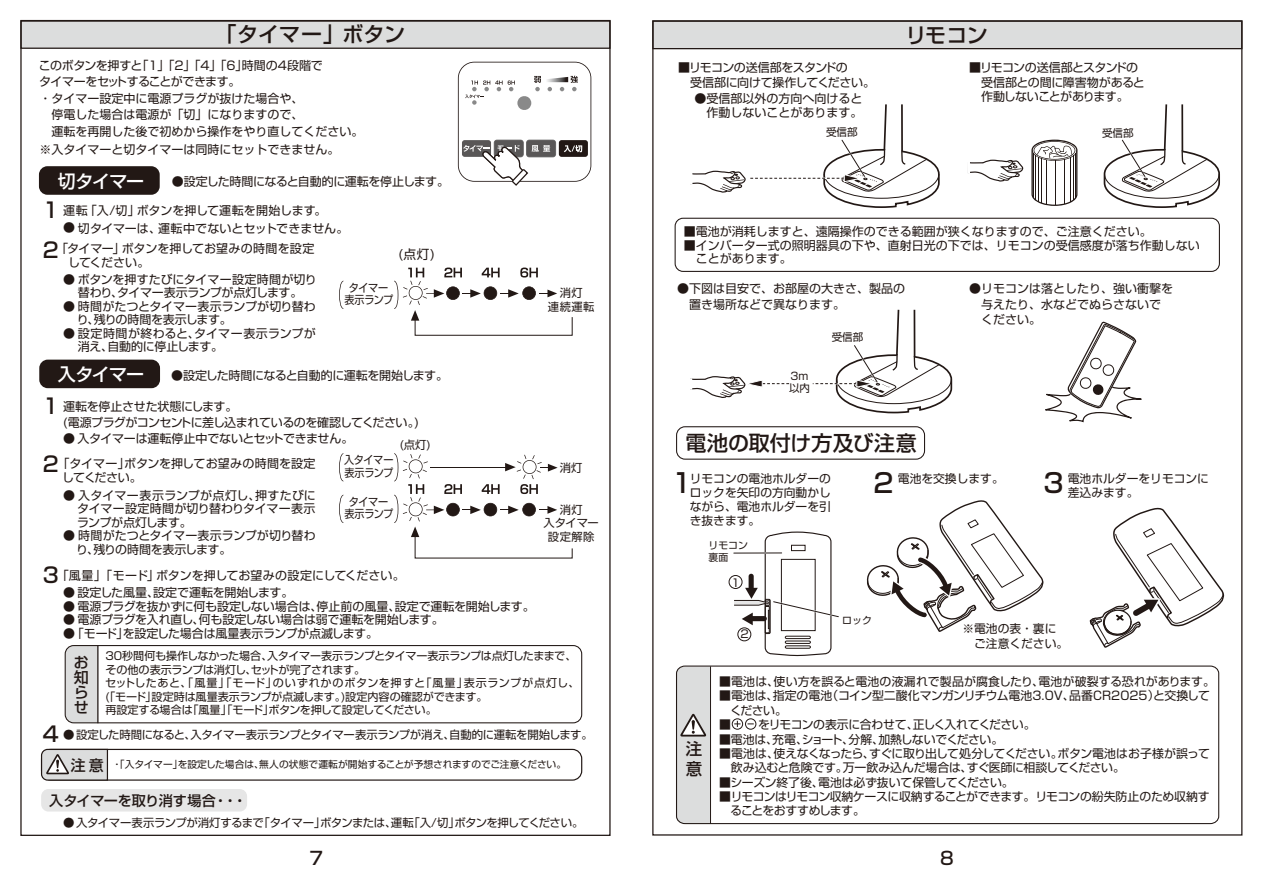
<style>
.page{position:relative;width:1263px;height:893px;background:#fff}
.page>*{position:absolute;margin:0;border:0;box-sizing:border-box;transform-origin:0 0}
.t1{font:500 26.4px "Shin Go Pro";color:#221815}
.t2{font:500 21px/40.8px "Shin Go Pro";color:#221815}
.t3{font:500 18px "Shin Go Pro";letter-spacing:-.05em;color:#fff}
.t4{font:500 18px "Shin Go Pro";color:#221815}
.t5{font:500 16.5px/19.8px "Shin Go Pro";color:#221815}
.t6{font:500 15px/15px "Shin Go Pro";color:#221815;text-align:justify}
.t7{font:500 14.1px "Shin Go Pro";letter-spacing:-.015em;color:#221815}
.t8{font:12.6px "Shin Go Pro";color:#221815}
.t9{font:12px/13.5px "Shin Go Pro";color:#221815}
.t10{font:12px/14.4px "Shin Go Pro";letter-spacing:-.04em;color:#221815}
.t11{font:12px "Shin Go Pro";letter-spacing:-.025em;color:#221815}
.t12{font:12px "Shin Go Pro";letter-spacing:-.035em;color:#221815}
.t13{font:12px/14.4px "Shin Go Pro";letter-spacing:-.045em;color:#221815}
.t14{font:12px "Shin Go Pro";letter-spacing:.03em;color:#221815}
.t15{font:12px "Shin Go Pro";letter-spacing:-.02em;color:#221815}
.t16{font:12px "Shin Go Pro";letter-spacing:-.07em;color:#221815}
.t17{font:11.85px/14.4px "Shin Go Pro";letter-spacing:-.025em;color:#221815}
.t18{font:11.85px "Shin Go Pro";letter-spacing:.01em;color:#221815}
.t19{font:11.7px/14.1px "Shin Go Pro";color:#221815}
.t20{font:11.4px "Shin Go Pro";letter-spacing:-.035em;color:#221815}
.t21{font:11.25px/12.6px "Shin Go Pro";letter-spacing:-.02em;color:#221815;text-align:center;scale:.9 1}
.t22{font:11.25px/13.5px "Shin Go Pro";letter-spacing:-.02em;color:#221815;text-align:center}
.t23{font:11.25px/13.5px "Shin Go Pro";letter-spacing:.02em;color:#221815;text-align:center}
.t24{font:11.1px/13.5px "Shin Go Pro";letter-spacing:-.02em;color:#221815}
.t25{font:10.95px "Shin Go Pro";color:#221815}
.t26{font:10.5px/12.6px "Shin Go Pro";color:#221815}
.t27{font:9.9px/11.9px "Shin Go Pro";color:#221815}
.t28{font:9.75px "Shin Go Pro";letter-spacing:-.005em;color:#221815}
.s1{font-weight:500;font-size:15px}
</style>
<div class="page">
<div style="left:729px;top:575px;width:13px;height:14px;border:1px solid #221815;border-radius:50%"></div>
<div style="left:652px;top:20px;width:590px;height:29px;background:#dcdddd;border:1px solid #221815"></div>
<svg style="left:967px;top:160px;width:56px;height:22px"></svg>
<svg style="left:1103px;top:104px;width:117px;height:104px"></svg>
<svg style="left:1045px;top:321px;width:96px;height:101px"></svg>
<svg style="left:1031px;top:140px;width:46px;height:66px"></svg>
<svg style="left:690px;top:104px;width:250px;height:104px"></svg>
<svg style="left:813px;top:309px;width:140px;height:105px"></svg>
<svg style="left:690px;top:376px;width:99px;height:22px"></svg>
<div style="left:675px;top:218px;width:545px;height:54px;border:1px solid #221815;border-radius:8px"></div>
<div style="left:676px;top:426px;width:249px;height:34px;border:1px solid #221815;border-radius:9px"></div>
<svg style="left:733px;top:531px;width:106px;height:126px"></svg>
<svg style="left:866px;top:500px;width:178px;height:132px"></svg>
<svg style="left:1089px;top:507px;width:136px;height:141px"></svg>
<div style="left:676px;top:665px;width:543px;height:159px;border:1px solid #221815;border-radius:8px"></div>
<svg style="left:676px;top:666px;width:34px;height:158px;background:#d0d0d0"></svg>
<hr style="left:710px;top:666px;width:1px;height:158px;background:#221815">
<div style="left:20px;top:20px;width:591px;height:29px;background:#dcdddd;border:1px solid #221815"></div>
<div style="left:39px;top:166px;width:121px;height:29px;background:#221815;border-radius:9px"></div>
<div style="left:39px;top:360px;width:121px;height:28px;background:#221815;border-radius:9px"></div>
<svg style="left:339px;top:281px;width:4px;height:28px"></svg>
<svg style="left:339px;top:495px;width:4px;height:28px"></svg>
<svg style="left:339px;top:453px;width:4px;height:28px"></svg>
<div style="left:41px;top:789px;width:206px;height:22px;background:#e6e6e6;border-radius:7px"></div>
<div style="left:65px;top:646px;width:32px;height:77px;background:#dcdddd"></div>
<div style="left:65px;top:645px;width:517px;height:78px;border:1px solid #221815;border-radius:9px"></div>
<hr style="left:97px;top:646px;width:2px;height:77px;background:#221815">
<div style="left:41px;top:749px;width:541px;height:32px;border:1px solid #221815;border-radius:9px"></div>
<svg style="left:40px;top:748px;width:69px;height:33px;background:#c1c0bf"></svg>
<svg style="left:394px;top:62px;width:197px;height:274px"></svg>
<svg style="left:394px;top:453px;width:179px;height:106px"></svg>
<div style="left:745px;top:718px;width:11px;height:12px;border:1px solid #221815;border-radius:50%"></div>
<div style="left:732px;top:718px;width:11px;height:12px;border:1px solid #221815;border-radius:50%"></div>
<svg style="left:734px;top:721px;width:6px;height:6px"></svg>
<h2 class="t2" style="left:216px;top:11px;width:191px">「タイマー」ボタン</h2>
<p class="t9" style="left:39px;top:56px;width:326px;line-height:16.5px">このボタンを押すと「1」「2」「4」「6」時間の4段階で<br>タイマーをセットすることができます。<br>・タイマー設定中に電源プラグが抜けた場合や、<br>　停電した場合は電源が「切」になりますので、<br>　運転を再開した後で初めから操作をやり直してください。</p>
<p class="t9" style="left:39px;top:141px;width:302px">※入タイマーと切タイマーは同時にセットできません。</p>
<h3 class="t3" style="left:58px;top:166px;width:88px">切タイマー</h3>
<p class="t12" style="left:172px;top:171px;width:279px">●設定した時間になると自動的に運転を停止します。</p>
<h2 class="t2" style="left:43px;top:187px;width:17px">1<br>2</h2>
<p class="t9" style="left:63px;top:203px;width:265px">運転「入/切」ボタンを押して運転を開始します。</p>
<p class="t9" style="left:68px;top:239px;width:248px;line-height:14.4px;text-indent:-12px">「タイマー」ボタンを押してお望みの時間を設定してください。</p>
<p class="t9" style="left:63px;top:220px;width:287px">● 切タイマーは、運転中でないとセットできません。</p>
<p class="t9" style="left:63px;top:271px;width:255px">● ボタンを押すたびにタイマー設定時間が切り</p>
<p class="t9" style="left:63px;top:298px;width:254px">● 時間がたつとタイマー表示ランプが切り替わ</p>
<p class="t14" style="left:63px;top:323px;width:254px">● 設定時間が終わると、タイマー表示ランプが</p>
<p class="t8" style="left:398px;top:244px;width:38px">(点灯)</p>
<p class="t21" style="left:344px;top:280px;width:56px">タイマー表示ランプ</p>
<p class="t12" style="left:78px;top:283px;width:226px">替わり、タイマー表示ランプが点灯します。</p>
<p class="t10" style="left:77px;top:311px;width:157px">り、残りの時間を表示します。</p>
<p class="t12" style="left:78px;top:337px;width:147px">消え、自動的に停止します。</p>
<h3 class="t3" style="left:58px;top:359px;width:88px">入タイマー</h3>
<p class="t12" style="left:171px;top:366px;width:279px">●設定した時間になると自動的に運転を開始します。</p>
<h2 class="t2" style="left:43px;top:383px;width:17px">1</h2>
<p class="t10" style="left:63px;top:397px;width:358px;line-height:16px">運転を停止させた状態にします。<br>(電源プラグがコンセントに差し込まれているのを確認してください。)</p>
<p class="t11" style="left:63px;top:429px;width:292px">● 入タイマーは運転停止中でないとセットできません。</p>
<p class="t22" style="left:400px;top:436px;width:32px">(点灯)</p>
<h2 class="t2" style="left:43px;top:441px;width:17px">2</h2>
<p class="t9" style="left:62px;top:454px;width:255px;line-height:14.4px;text-indent:-4px">「タイマー」ボタンを押してお望みの時間を設定してください。</p>
<p class="t9" style="left:77px;top:487px;width:240px;text-align:justify;text-indent:-14px">● 入タイマー表示ランプが点灯し、押すたびにタイマー設定時間が切り替わりタイマー表示ランプが点灯します。</p>
<p class="t9" style="left:76px;top:528px;width:241px;text-indent:-13px">● 時間がたつとタイマー表示ランプが切り替わり、残りの時間を表示します。</p>
<p class="t21" style="left:344px;top:452px;width:56px;text-align:left">入タイマー表示ランプ</p>
<p class="t21" style="left:344px;top:494px;width:56px">タイマー表示ランプ</p>
<h2 class="t2" style="left:43px;top:553px;width:17px">3</h2>
<p class="t9" style="left:57px;top:567px;width:350px">「風量」「モード」ボタンを押してお望みの設定にしてください。</p>
<p class="t15" style="left:63px;top:583px;width:232px">● 設定した風量、設定で運転を開始します。</p>
<p class="t9" style="left:63px;top:598px;width:473px">● 電源プラグを抜かずに何も設定しない場合は、停止前の風量、設定で運転を開始します。</p>
<p class="t11" style="left:63px;top:610px;width:382px">● 電源プラグを入れ直し、何も設定しない場合は弱で運転を開始します。</p>
<p class="t11" style="left:63px;top:623px;width:316px">● 「モード」を設定した場合は風量表示ランプが点滅します。</p>
<p class="t22" style="left:548px;top:285px;width:48px">消灯<br>連続運転</p>
<p class="t22" style="left:560px;top:459px;width:24px">消灯</p>
<p class="t23" style="left:543px;top:501px;width:57px">消灯<br>入タイマー設定解除</p>
<p class="t6" style="left:74px;top:653px;width:16px">お知らせ</p>
<p class="t24" style="left:104px;top:648px;width:477px">30秒間何も操作しなかった場合、入タイマー表示ランプとタイマー表示ランプは点灯したままで、その他の表示ランプは消灯し、セットが完了されます。<br>セットしたあと、「風量」「モード」のいずれかのボタンを押すと「風量」表示ランプが点灯し、(「モード」設定時は風量表示ランプが点滅します。)設定内容の確認ができます。<br>再設定する場合は「風量」「モード」ボタンを押して設定してください。</p>
<h2 class="t2" style="left:43px;top:711px;width:17px">4</h2>
<p class="t20" style="left:63px;top:726px;width:531px">● 設定した時間になると、入タイマー表示ランプとタイマー表示ランプが消え、自動的に運転を開始します。</p>
<p class="t28" style="left:71px;top:756px;width:497px"><span class="s1">注意</span> ・「入タイマー」を設定した場合は、無人の状態で運転が開始することが予想されますのでご注意ください。</p>
<p class="t7" style="left:49px;top:789px;width:199px">入タイマーを取り消す場合・・・</p>
<p class="t20" style="left:63px;top:813px;width:522px">● 入タイマー表示ランプが消灯するまで「タイマー」ボタンまたは、運転「入/切」ボタンを押してください。</p>
<p class="t10" style="left:678px;top:59px;width:198px">■リモコンの送信部をスタンドの<br>　受信部に向けて操作してください。</p>
<h2 class="t2" style="left:905px;top:12px;width:84px">リモコン</h2>
<p class="t13" style="left:969px;top:59px;width:177px">■リモコンの送信部とスタンドの　受信部との間に障害物があると</p>
<p class="t9" style="left:694px;top:90px;width:169px">●受信部以外の方向へ向けると</p>
<p class="t16" style="left:969px;top:87px;width:161px">　作動しないことがあります。</p>
<p class="t9" style="left:694px;top:104px;width:169px">　作動しないことがあります。</p>
<p class="t26" style="left:826px;top:125px;width:33px">受信部</p>
<p class="t26" style="left:1102px;top:125px;width:33px">受信部</p>
<p class="t9" style="left:684px;top:224px;width:469px">■電池が消耗しますと、遠隔操作のできる範囲が狭くなりますので、ご注意ください。</p>
<p class="t9" style="left:684px;top:237px;width:517px">■インバーター式の照明器具の下や、直射日光の下では、リモコンの受信感度が落ち作動しない　ことがあります。</p>
<p class="t9" style="left:677px;top:280px;width:230px;line-height:15.5px">●下図は目安で、お部屋の大きさ、製品の　置き場所などで異なります。</p>
<p class="t9" style="left:969px;top:280px;width:205px;line-height:15.5px">●リモコンは落としたり、強い衝撃を　与えたり、水などでぬらさないで　ください。</p>
<p class="t26" style="left:789px;top:368px;width:22px">3m以内</p>
<p class="t26" style="left:832px;top:329px;width:33px">受信部</p>
<h2 class="t2" style="left:685px;top:420px;width:233px">電池の取付け方及び注意</h2>
<h1 class="t1" style="left:672px;top:461px;width:22px">1</h1>
<h1 class="t1" style="left:873px;top:461px;width:22px">2</h1>
<p class="t19" style="left:898px;top:470px;width:107px">電池を交換します。</p>
<h1 class="t1" style="left:1043px;top:461px;width:22px">3</h1>
<p class="t19" style="left:1068px;top:470px;width:143px">電池ホルダーをリモコンに差込みます。</p>
<p class="t19" style="left:690px;top:470px;width:143px;text-align:justify">リモコンの電池ホルダーのロックを矢印の方向動かしながら、電池ホルダーを引き抜きます。</p>
<p class="t27" style="left:708px;top:538px;width:41px">リモコン裏面</p>
<p class="t25" style="left:731px;top:573px;width:10px">1</p>
<h3 class="t5" style="left:686px;top:737px;width:18px">注意</h3>
<p class="t27" style="left:842px;top:613px;width:31px">ロック</p>
<p class="t25" style="left:740px;top:625px;width:10px">2</p>
<p class="t19" style="left:962px;top:621px;width:107px">※電池の表・裏に　ご注意ください。</p>
<p class="t18" style="left:719px;top:672px;width:497px">■電池は、使い方を誤ると電池の液漏れで製品が腐食したり、電池が破裂する恐れがあります。</p>
<p class="t17" style="left:719px;top:687px;width:492px">■電池は、指定の電池（コイン型二酸化マンガンリチウム電池3.0V、品番CR2025）と交換して　ください。<br>■ 　　をリモコンの表示に合わせて、正しく入れてください。</p>
<p class="t17" style="left:719px;top:730px;width:286px">■電池は、充電、ショート、分解、加熱しないでください。</p>
<p class="t17" style="left:719px;top:745px;width:492px">■電池は、使えなくなったら、すぐに取り出して処分してください。ボタン電池はお子様が誤って　飲み込むと危険です。万一飲み込んだ場合は、すぐ医師に相談してください。</p>
<p class="t17" style="left:719px;top:774px;width:296px">■シーズン終了後、電池は必ず抜いて保管してください。</p>
<p class="t17" style="left:730px;top:788px;width:481px;text-indent:-11px">■リモコンはリモコン収納ケースに収納することができます。リモコンの紛失防止のため収納することをおすすめします。</p>
<h3 class="t4" style="left:310px;top:844px;width:15px">7</h3>
<h3 class="t4" style="left:940px;top:844px;width:15px">8</h3>
</div>
